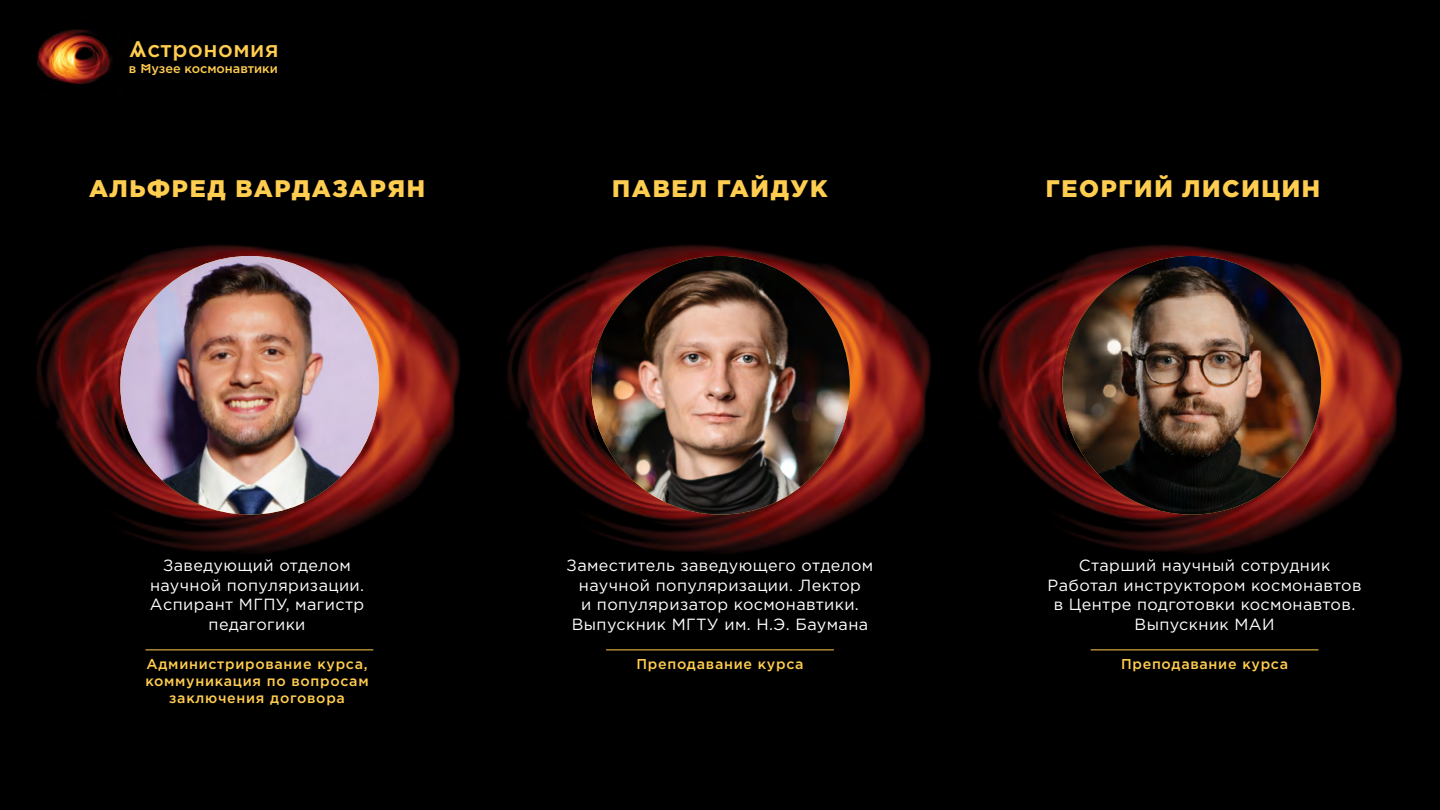
<style>
.page{position:relative;width:1440px;height:810px;background:#000}
.page>*{position:absolute;margin:0;border:0;box-sizing:border-box;transform-origin:0 0}
.t1{font:900 24px "Gotham Pro";letter-spacing:.07em;color:#ffcd4f}
.t2{font:22.5px "Cosmo Type";letter-spacing:.025em;color:#ffcd4f}
.t3{font:16.2px/19.4px "Gotham Pro";letter-spacing:.025em;color:#fff;text-align:center}
.t4{font:500 14.25px/17.1px "Gotham Pro";letter-spacing:.05em;color:#ffcd4f;text-align:center}
.t5{font:12.75px "Cosmo Type";color:#ffcd4f}
</style>
<div class="page">
<img style="left:37px;top:29px;width:75px;height:55px">
<img style="left:36px;top:245px;width:1367px;height:308px">
<img style="left:120px;top:256px;width:259px;height:259px;border-radius:129px">
<img style="left:591px;top:256px;width:259px;height:259px;border-radius:129px">
<img style="left:1063px;top:256px;width:258px;height:259px;border-radius:129px">
<hr style="left:146px;top:650px;width:227px;height:1px;background:#ffcd4f">
<hr style="left:606px;top:650px;width:228px;height:1px;background:#ffcd4f">
<hr style="left:1091px;top:650px;width:227px;height:1px;background:#ffcd4f">
<h2 class="t2" style="left:129px;top:31px;width:151px">Астрономия</h2>
<p class="t5" style="left:129px;top:58px;width:150px">в Музее космонавтики</p>
<h1 class="t1" style="left:89px;top:174px;width:338px">АЛЬФРЕД ВАРДАЗАРЯН</h1>
<h1 class="t1" style="left:612px;top:174px;width:217px">ПАВЕЛ ГАЙДУК</h1>
<h1 class="t1" style="left:1046px;top:174px;width:276px">ГЕОРГИЙ ЛИСИЦИН</h1>
<p class="t3" style="left:150px;top:556px;width:216px">Заведующий отделом научной популяризации.<br>Аспирант МГПУ, магистр педагогики</p>
<p class="t3" style="left:567px;top:556px;width:308px">Заместитель заведующего отделом научной популяризации. Лектор<br>и популяризатор космонавтики.<br>Выпускник МГТУ им. Н.Э. Баумана</p>
<p class="t3" style="left:1048px;top:556px;width:315px">Старший научный сотрудник<br>Работал инструктором космонавтов в Центре подготовки космонавтов.<br>Выпускник МАИ</p>
<p class="t4" style="left:145px;top:655px;width:225px">Администрирование курса, коммуникация по вопросам заключения договора</p>
<p class="t4" style="left:636px;top:655px;width:169px">Преподавание курса</p>
<p class="t4" style="left:1121px;top:655px;width:169px">Преподавание курса</p>
</div>
